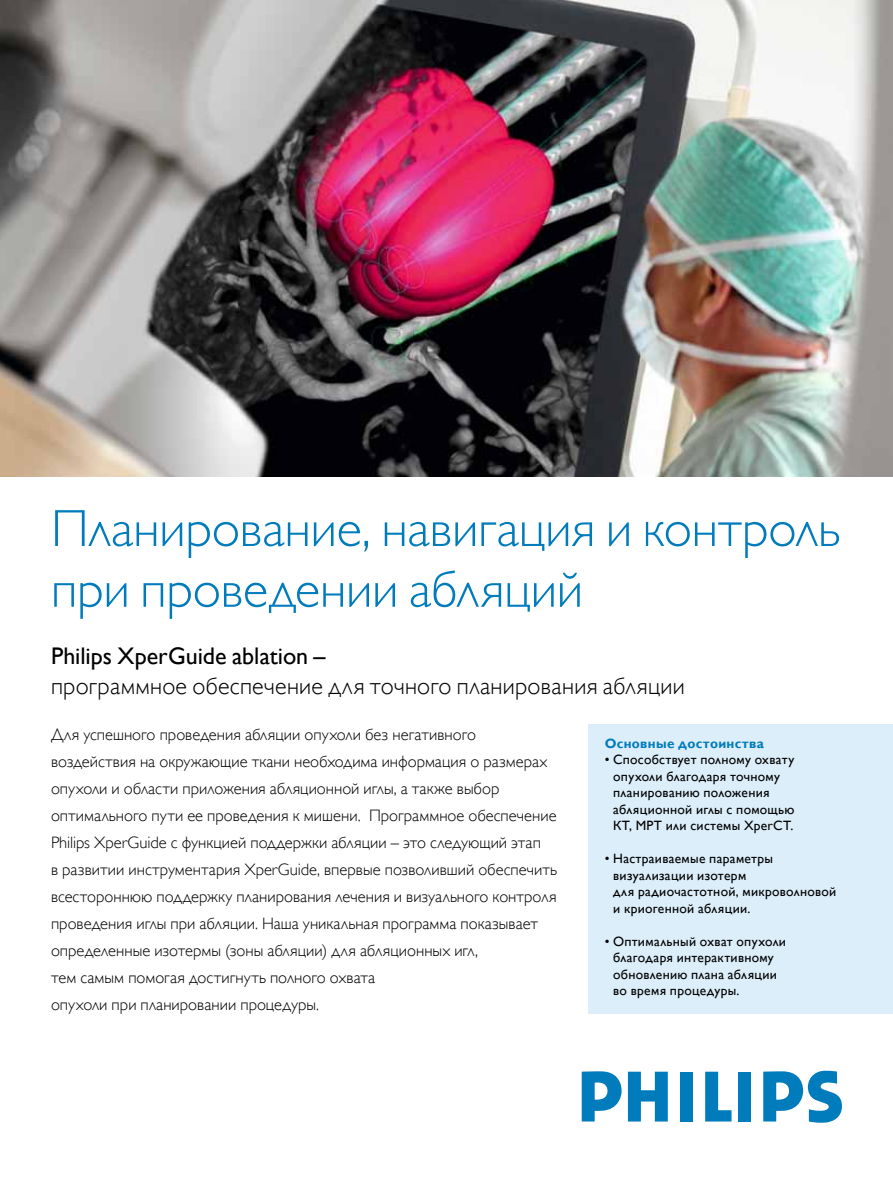
<style>
.page{position:relative;width:893px;height:1187px;background:#fff}
.page>*{position:absolute;margin:0;border:0;box-sizing:border-box;transform-origin:0 0}
.t1{font:52.5px/60.8px "Gill Sans Alt One WGL Light";color:#007bbc}
.t2{font:24px "Gill Sans Alt One WGL Light";letter-spacing:.015em;color:#000}
.t3{font:24px "Gill Sans Alt One WGL";color:#000}
.t4{font:16.5px/27px "Gill Sans Alt One WGL Light";color:#000}
.t5{font:13.5px/16.5px "Gill Sans Alt One WGL";letter-spacing:.02em;color:#000}
.t6{font:700 13.5px "Gill Sans Alt One WGL";letter-spacing:.025em;color:#007bbc}
</style>
<div class="page">
<svg style="left:582px;top:1071px;width:40px;height:50px"></svg>
<svg style="left:763px;top:1070px;width:79px;height:53px"></svg>
<svg style="left:628px;top:1071px;width:40px;height:50px"></svg>
<div style="left:680px;top:1071px;width:13px;height:50px;background:#007bbc"></div>
<div style="left:738px;top:1071px;width:13px;height:50px;background:#007bbc"></div>
<svg style="left:705px;top:1071px;width:26px;height:50px"></svg>
<img style="left:0;top:0;width:893px;height:476px">
<div style="left:588px;top:724px;width:305px;height:289px;background:#dbeefa"></div>
<h1 class="t1" style="left:51px;top:498px;width:790px">Планирование, навигация и контроль при проведении абляций</h1>
<h2 class="t3" style="left:51px;top:639px;width:276px">Philips XperGuide ablation –</h2>
<h2 class="t2" style="left:51px;top:670px;width:635px">программное обеспечение для точного планирования абляции</h2>
<p class="t6" style="left:605px;top:733px;width:161px">Основные достоинства</p>
<p class="t5" style="left:613px;top:751px;width:183px;text-indent:-9px">• Способствует полному охвату опухоли благодаря точному планированию положения абляционной иглы с помощью<br>КТ, МРТ или системы XperCT.</p>
<p class="t5" style="left:613px;top:850px;width:225px;text-indent:-9px">• Настраиваемые параметры визуализации изотерм<br>для радиочастотной, микроволновой и криогенной абляции.</p>
<p class="t5" style="left:613px;top:932px;width:174px;text-indent:-9px">• Оптимальный охват опухоли благодаря интерактивному обновлению плана абляции во время процедуры.</p>
<p class="t4" style="left:51px;top:721px;width:508px">Для успешного проведения абляции опухоли без негативного воздействия на окружающие ткани необходима информация о размерах опухоли и области приложения абляционной иглы, а также выбор оптимального пути ее проведения к мишени. Программное обеспечение Philips XperGuide с функцией поддержки абляции – это следующий этап<br>в развитии инструментария XperGuide, впервые позволивший обеспечить всестороннюю поддержку планирования лечения и визуального контроля проведения иглы при абляции. Наша уникальная программа показывает определенные изотермы (зоны абляции) для абляционных игл,<br>тем самым помогая достигнуть полного охвата<br>опухоли при планировании процедуры.</p>
</div>
